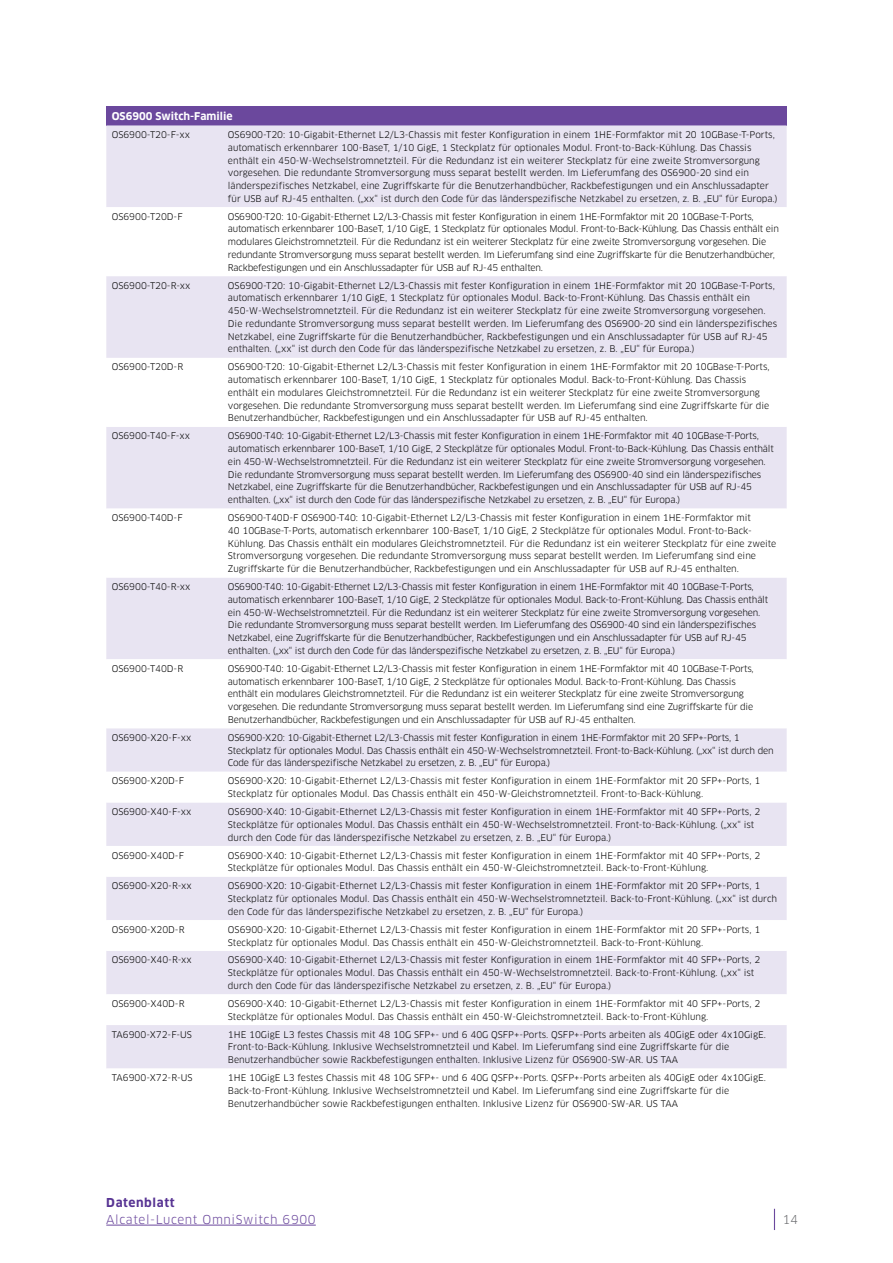
<style>
.page{position:relative;width:893px;height:1263px;background:#fff}
.page>*{position:absolute;margin:0;border:0;box-sizing:border-box;transform-origin:0 0}
.t1{font:12px "Clan OT";letter-spacing:.05em;color:#6b489d}
.t2{font:700 12px "Clan OT";letter-spacing:.05em;color:#573393}
.t3{font:12px "Clan OT";color:#6d6e71}
.t4{font:700 10.5px "Clan OT";color:#fff}
.t5{font:9px/12.8px "Clan OT";letter-spacing:-.005em;color:#000}
</style>
<div class="page">
<svg style="left:774px;top:1209px;width:1px;height:21px"></svg>
<hr style="left:106px;top:1225px;width:210px;height:1px;background:#6b489d">
<div style="left:106px;top:106px;width:681px;height:19px;background:#6b489d"></div>
<div style="left:106px;top:125px;width:681px;height:82px;background:#e8e4f2"></div>
<svg style="left:106px;top:276px;width:681px;height:792px;fill:#e8e4f2"></svg>
<p class="t4" style="left:112px;top:110px;width:122px">OS6900 Switch-Familie</p>
<p class="t5" style="left:112px;top:128px;width:80px">OS6900-T20-F-xx</p>
<p class="t5" style="left:228px;top:128px;width:551px">OS6900-T20: 10-Gigabit-Ethernet L2/L3-Chassis mit fester Konfiguration in einem 1HE-Formfaktor mit 20 10GBase-T-Ports, automatisch erkennbarer 100-BaseT, 1/10 GigE, 1 Steckplatz für optionales Modul. Front-to-Back-Kühlung. Das Chassis enthält ein 450-W-Wechselstromnetzteil. Für die Redundanz ist ein weiterer Steckplatz für eine zweite Stromversorgung vorgesehen. Die redundante Stromversorgung muss separat bestellt werden. Im Lieferumfang des OS6900-20 sind ein länderspezifisches Netzkabel, eine Zugriffskarte für die Benutzerhandbücher, Rackbefestigungen und ein Anschlussadapter für USB auf RJ-45 enthalten. („xx“ ist durch den Code für das länderspezifische Netzkabel zu ersetzen, z. B. „EU“ für Europa.)</p>
<p class="t5" style="left:112px;top:210px;width:72px">OS6900-T20D-F</p>
<p class="t5" style="left:228px;top:210px;width:552px">OS6900-T20: 10-Gigabit-Ethernet L2/L3-Chassis mit fester Konfiguration in einem 1HE-Formfaktor mit 20 10GBase-T-Ports, automatisch erkennbarer 100-BaseT, 1/10 GigE, 1 Steckplatz für optionales Modul. Front-to-Back-Kühlung. Das Chassis enthält ein modulares Gleichstromnetzteil. Für die Redundanz ist ein weiterer Steckplatz für eine zweite Stromversorgung vorgesehen. Die redundante Stromversorgung muss separat bestellt werden. Im Lieferumfang sind eine Zugriffskarte für die Benutzerhandbücher, Rackbefestigungen und ein Anschlussadapter für USB auf RJ-45 enthalten.</p>
<p class="t5" style="left:112px;top:279px;width:80px">OS6900-T20-R-xx</p>
<p class="t5" style="left:228px;top:279px;width:551px">OS6900-T20: 10-Gigabit-Ethernet L2/L3-Chassis mit fester Konfiguration in einem 1HE-Formfaktor mit 20 10GBase-T-Ports, automatisch erkennbarer 1/10 GigE, 1 Steckplatz für optionales Modul. Back-to-Front-Kühlung. Das Chassis enthält ein 450-W-Wechselstromnetzteil. Für die Redundanz ist ein weiterer Steckplatz für eine zweite Stromversorgung vorgesehen.<br>Die redundante Stromversorgung muss separat bestellt werden. Im Lieferumfang des OS6900-20 sind ein länderspezifisches Netzkabel, eine Zugriffskarte für die Benutzerhandbücher, Rackbefestigungen und ein Anschlussadapter für USB auf RJ-45 enthalten. („xx“ ist durch den Code für das länderspezifische Netzkabel zu ersetzen, z. B. „EU“ für Europa.)</p>
<p class="t5" style="left:112px;top:361px;width:73px">OS6900-T20D-R</p>
<p class="t5" style="left:228px;top:361px;width:543px">OS6900-T20: 10-Gigabit-Ethernet L2/L3-Chassis mit fester Konfiguration in einem 1HE-Formfaktor mit 20 10GBase-T-Ports, automatisch erkennbarer 100-BaseT, 1/10 GigE, 1 Steckplatz für optionales Modul. Back-to-Front-Kühlung. Das Chassis enthält ein modulares Gleichstromnetzteil. Für die Redundanz ist ein weiterer Steckplatz für eine zweite Stromversorgung vorgesehen. Die redundante Stromversorgung muss separat bestellt werden. Im Lieferumfang sind eine Zugriffskarte für die Benutzerhandbücher, Rackbefestigungen und ein Anschlussadapter für USB auf RJ-45 enthalten.</p>
<p class="t5" style="left:112px;top:430px;width:80px">OS6900-T40-F-xx</p>
<p class="t5" style="left:228px;top:430px;width:547px">OS6900-T40: 10-Gigabit-Ethernet L2/L3-Chassis mit fester Konfiguration in einem 1HE-Formfaktor mit 40 10GBase-T-Ports, automatisch erkennbarer 100-BaseT, 1/10 GigE, 2 Steckplätze für optionales Modul. Front-to-Back-Kühlung. Das Chassis enthält ein 450-W-Wechselstromnetzteil. Für die Redundanz ist ein weiterer Steckplatz für eine zweite Stromversorgung vorgesehen.<br>Die redundante Stromversorgung muss separat bestellt werden. Im Lieferumfang des OS6900-40 sind ein länderspezifisches Netzkabel, eine Zugriffskarte für die Benutzerhandbücher, Rackbefestigungen und ein Anschlussadapter für USB auf RJ-45 enthalten. („xx“ ist durch den Code für das länderspezifische Netzkabel zu ersetzen, z. B. „EU“ für Europa.)</p>
<p class="t5" style="left:112px;top:511px;width:72px">OS6900-T40D-F</p>
<p class="t5" style="left:228px;top:511px;width:550px">OS6900-T40D-F OS6900-T40: 10-Gigabit-Ethernet L2/L3-Chassis mit fester Konfiguration in einem 1HE-Formfaktor mit<br>40 10GBase-T-Ports, automatisch erkennbarer 100-BaseT, 1/10 GigE, 2 Steckplätze für optionales Modul. Front-to-Back-Kühlung. Das Chassis enthält ein modulares Gleichstromnetzteil. Für die Redundanz ist ein weiterer Steckplatz für eine zweite Stromversorgung vorgesehen. Die redundante Stromversorgung muss separat bestellt werden. Im Lieferumfang sind eine Zugriffskarte für die Benutzerhandbücher, Rackbefestigungen und ein Anschlussadapter für USB auf RJ-45 enthalten.</p>
<p class="t5" style="left:112px;top:580px;width:80px">OS6900-T40-R-xx</p>
<p class="t5" style="left:228px;top:580px;width:542px">OS6900-T40: 10-Gigabit-Ethernet L2/L3-Chassis mit fester Konfiguration in einem 1HE-Formfaktor mit 40 10GBase-T-Ports, automatisch erkennbarer 100-BaseT, 1/10 GigE, 2 Steckplätze für optionales Modul. Back-to-Front-Kühlung. Das Chassis enthält ein 450-W-Wechselstromnetzteil. Für die Redundanz ist ein weiterer Steckplatz für eine zweite Stromversorgung vorgesehen.<br>Die redundante Stromversorgung muss separat bestellt werden. Im Lieferumfang des OS6900-40 sind ein länderspezifisches Netzkabel, eine Zugriffskarte für die Benutzerhandbücher, Rackbefestigungen und ein Anschlussadapter für USB auf RJ-45 enthalten. („xx“ ist durch den Code für das länderspezifische Netzkabel zu ersetzen, z. B. „EU“ für Europa.)</p>
<p class="t5" style="left:112px;top:662px;width:73px">OS6900-T40D-R</p>
<p class="t5" style="left:228px;top:662px;width:527px">OS6900-T40: 10-Gigabit-Ethernet L2/L3-Chassis mit fester Konfiguration in einem 1HE-Formfaktor mit 40 10GBase-T-Ports, automatisch erkennbarer 100-BaseT, 1/10 GigE, 2 Steckplätze für optionales Modul. Back-to-Front-Kühlung. Das Chassis enthält ein modulares Gleichstromnetzteil. Für die Redundanz ist ein weiterer Steckplatz für eine zweite Stromversorgung vorgesehen. Die redundante Stromversorgung muss separat bestellt werden. Im Lieferumfang sind eine Zugriffskarte für die Benutzerhandbücher, Rackbefestigungen und ein Anschlussadapter für USB auf RJ-45 enthalten.</p>
<p class="t5" style="left:112px;top:731px;width:81px">OS6900-X20-F-xx</p>
<p class="t5" style="left:228px;top:731px;width:547px">OS6900-X20: 10-Gigabit-Ethernet L2/L3-Chassis mit fester Konfiguration in einem 1HE-Formfaktor mit 20 SFP+-Ports, 1<br>Steckplatz für optionales Modul. Das Chassis enthält ein 450-W-Wechselstromnetzteil. Front-to-Back-Kühlung. („xx“ ist durch den<br>Code für das länderspezifische Netzkabel zu ersetzen, z. B. „EU“ für Europa.)</p>
<p class="t5" style="left:112px;top:775px;width:74px">OS6900-X20D-F</p>
<p class="t5" style="left:228px;top:775px;width:534px">OS6900-X20: 10-Gigabit-Ethernet L2/L3-Chassis mit fester Konfiguration in einem 1HE-Formfaktor mit 20 SFP+-Ports, 1<br>Steckplatz für optionales Modul. Das Chassis enthält ein 450-W-Gleichstromnetzteil. Front-to-Back-Kühlung.</p>
<p class="t5" style="left:112px;top:805px;width:81px">OS6900-X40-F-xx</p>
<p class="t5" style="left:228px;top:805px;width:534px">OS6900-X40: 10-Gigabit-Ethernet L2/L3-Chassis mit fester Konfiguration in einem 1HE-Formfaktor mit 40 SFP+-Ports, 2<br>Steckplätze für optionales Modul. Das Chassis enthält ein 450-W-Wechselstromnetzteil. Front-to-Back-Kühlung. („xx“ ist durch den Code für das länderspezifische Netzkabel zu ersetzen, z. B. „EU“ für Europa.)</p>
<p class="t5" style="left:112px;top:849px;width:74px">OS6900-X40D-F</p>
<p class="t5" style="left:228px;top:849px;width:534px">OS6900-X40: 10-Gigabit-Ethernet L2/L3-Chassis mit fester Konfiguration in einem 1HE-Formfaktor mit 40 SFP+-Ports, 2<br>Steckplätze für optionales Modul. Das Chassis enthält ein 450-W-Gleichstromnetzteil. Back-to-Front-Kühlung.</p>
<p class="t5" style="left:112px;top:879px;width:82px">OS6900-X20-R-xx</p>
<p class="t5" style="left:228px;top:879px;width:551px">OS6900-X20: 10-Gigabit-Ethernet L2/L3-Chassis mit fester Konfiguration in einem 1HE-Formfaktor mit 20 SFP+-Ports, 1<br>Steckplatz für optionales Modul. Das Chassis enthält ein 450-W-Wechselstromnetzteil. Back-to-Front-Kühlung. („xx“ ist durch den Code für das länderspezifische Netzkabel zu ersetzen, z. B. „EU“ für Europa.)</p>
<p class="t5" style="left:112px;top:923px;width:74px">OS6900-X20D-R</p>
<p class="t5" style="left:228px;top:923px;width:534px">OS6900-X20: 10-Gigabit-Ethernet L2/L3-Chassis mit fester Konfiguration in einem 1HE-Formfaktor mit 20 SFP+-Ports, 1<br>Steckplatz für optionales Modul. Das Chassis enthält ein 450-W-Gleichstromnetzteil. Back-to-Front-Kühlung.</p>
<p class="t5" style="left:112px;top:954px;width:82px">OS6900-X40-R-xx</p>
<p class="t5" style="left:228px;top:954px;width:534px">OS6900-X40: 10-Gigabit-Ethernet L2/L3-Chassis mit fester Konfiguration in einem 1HE-Formfaktor mit 40 SFP+-Ports, 2<br>Steckplätze für optionales Modul. Das Chassis enthält ein 450-W-Wechselstromnetzteil. Back-to-Front-Kühlung. („xx“ ist durch den Code für das länderspezifische Netzkabel zu ersetzen, z. B. „EU“ für Europa.)</p>
<p class="t5" style="left:112px;top:997px;width:74px">OS6900-X40D-R</p>
<p class="t5" style="left:228px;top:997px;width:534px">OS6900-X40: 10-Gigabit-Ethernet L2/L3-Chassis mit fester Konfiguration in einem 1HE-Formfaktor mit 40 SFP+-Ports, 2<br>Steckplätze für optionales Modul. Das Chassis enthält ein 450-W-Gleichstromnetzteil. Back-to-Front-Kühlung.</p>
<p class="t5" style="left:112px;top:1028px;width:82px">TA6900-X72-F-US</p>
<p class="t5" style="left:228px;top:1028px;width:539px">1HE 10GigE L3 festes Chassis mit 48 10G SFP+- und 6 40G QSFP+-Ports. QSFP+-Ports arbeiten als 40GigE oder 4x10GigE.<br>Front-to-Back-Kühlung. Inklusive Wechselstromnetzteil und Kabel. Im Lieferumfang sind eine Zugriffskarte für die<br>Benutzerhandbücher sowie Rackbefestigungen enthalten. Inklusive Lizenz für OS6900-SW-AR. US TAA</p>
<p class="t5" style="left:112px;top:1071px;width:82px">TA6900-X72-R-US</p>
<p class="t5" style="left:228px;top:1071px;width:539px">1HE 10GigE L3 festes Chassis mit 48 10G SFP+- und 6 40G QSFP+-Ports. QSFP+-Ports arbeiten als 40GigE oder 4x10GigE.<br>Back-to-Front-Kühlung. Inklusive Wechselstromnetzteil und Kabel. Im Lieferumfang sind eine Zugriffskarte für die<br>Benutzerhandbücher sowie Rackbefestigungen enthalten. Inklusive Lizenz für OS6900-SW-AR. US TAA</p>
<h1 class="t2" style="left:106px;top:1196px;width:70px">Datenblatt</h1>
<h1 class="t1" style="left:106px;top:1212px;width:211px">Alcatel-Lucent OmniSwitch 6900</h1>
<h1 class="t3" style="left:782px;top:1212px;width:17px">14</h1>
</div>
